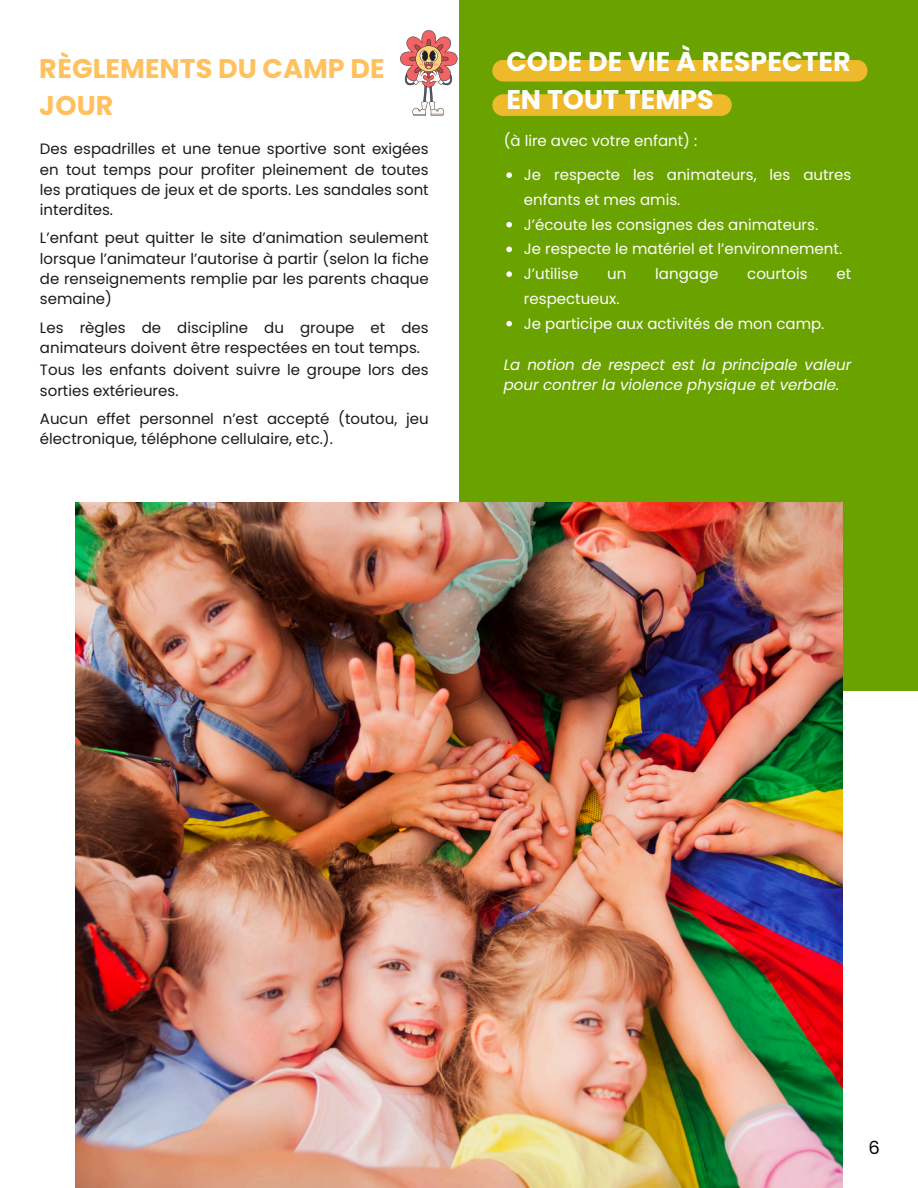
<style>
.page{position:relative;width:918px;height:1188px;background:#fff}
.page>*{position:absolute;margin:0;border:0;box-sizing:border-box;transform-origin:0 0}
.t1{font:700 27px/37.2px "Poppins";color:#fff}
.t2{font:700 27px/37.2px "Poppins";color:#ffb846}
.t3{font:18px "Poppins";color:#000}
.t4{font:15px/20.2px "Poppins";color:#1c191a}
.t5{font:15px/24.8px "Poppins";color:#fff}
.t6{font:italic 15px/20.2px "Poppins";color:#fff}
</style>
<div class="page">
<div style="left:459px;top:0;width:459px;height:690px;background:#6aa200"></div>
<img style="left:75px;top:503px;width:767px;height:685px">
<div style="left:492px;top:60px;width:375px;height:22px;background:#eeba2b;border-radius:11px"></div>
<div style="left:492px;top:94px;width:240px;height:22px;background:#eeba2b;border-radius:11px"></div>
<svg style="left:400px;top:30px;width:57px;height:86px"></svg>
<svg style="left:506px;top:172px;width:6px;height:6px"></svg>
<svg style="left:506px;top:222px;width:6px;height:5px"></svg>
<svg style="left:506px;top:247px;width:6px;height:5px"></svg>
<svg style="left:506px;top:271px;width:6px;height:6px"></svg>
<svg style="left:506px;top:321px;width:6px;height:5px"></svg>
<h1 class="t2" style="left:40px;top:50px;width:346px">RÈGLEMENTS DU CAMP DE<br>JOUR</h1>
<p class="t4" style="left:40px;top:139px;width:390px;text-align:justify">Des espadrilles et une tenue sportive sont exigées en tout temps pour profiter pleinement de toutes les pratiques de jeux et de sports. Les sandales sont interdites.</p>
<h1 class="t4" style="left:40px;top:228px;width:390px;text-align:justify">L’enfant peut quitter le site d’animation seulement lorsque l’animateur l’autorise à partir (selon la fiche de renseignements remplie par les parents chaque semaine)</h1>
<p class="t4" style="left:40px;top:317px;width:390px">Les règles de discipline du groupe et des animateurs doivent être respectées en tout temps.</p>
<p class="t4" style="left:40px;top:360px;width:390px">Tous les enfants doivent suivre le groupe lors des sorties extérieures.</p>
<p class="t4" style="left:40px;top:409px;width:390px">Aucun effet personnel n’est accepté (toutou, jeu électronique, téléphone cellulaire, etc.).</p>
<h1 class="t1" style="left:506px;top:43px;width:346px">CODE DE VIE À RESPECTER<br>EN TOUT TEMPS</h1>
<p class="t5" style="left:504px;top:128px;width:195px">(à lire avec votre enfant) :</p>
<p class="t5" style="left:524px;top:163px;width:329px">Je respecte les animateurs, les autres enfants et mes amis.</p>
<p class="t5" style="left:524px;top:212px;width:296px">J’écoute les consignes des animateurs.</p>
<p class="t5" style="left:524px;top:237px;width:320px">Je respecte le matériel et l’environnement.</p>
<p class="t5" style="left:524px;top:262px;width:56px">J’utilise</p>
<p class="t5" style="left:607px;top:262px;width:21px">un</p>
<p class="t5" style="left:655px;top:262px;width:65px">langage</p>
<p class="t5" style="left:747px;top:262px;width:62px">courtois</p>
<p class="t5" style="left:837px;top:262px;width:16px">et</p>
<p class="t5" style="left:524px;top:286px;width:97px">respectueux.</p>
<p class="t5" style="left:524px;top:311px;width:302px">Je participe aux activités de mon camp.</p>
<p class="t6" style="left:504px;top:355px;width:349px">La notion de respect est la principale valeur pour contrer la violence physique et verbale.</p>
<p class="t3" style="left:868px;top:1135px;width:13px">6</p>
</div>
